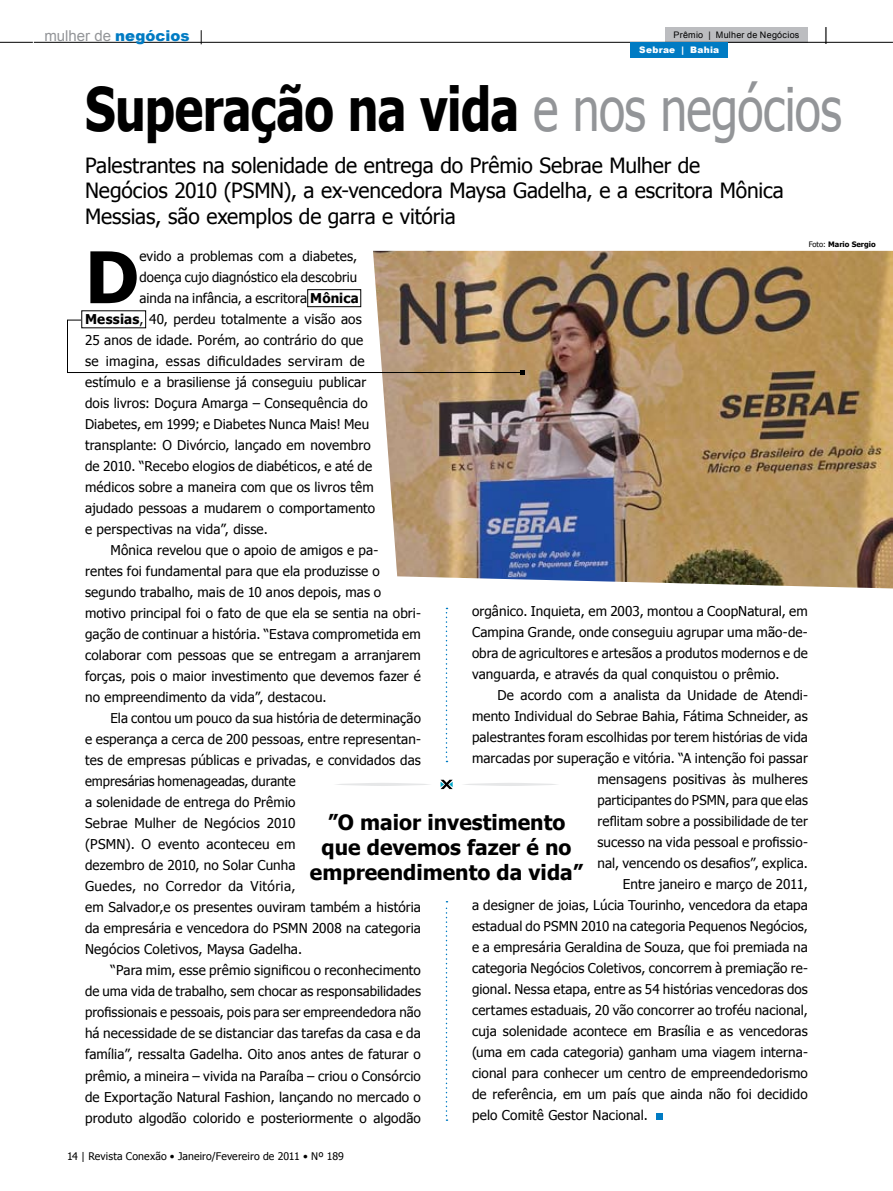
<style>
.page{position:relative;width:893px;height:1191px;background:#fff}
.page>*{position:absolute;margin:0;border:0;box-sizing:border-box;transform-origin:0 0}
.t1{font:700 71.25px "Tahoma";color:#000}
.t2{font:700 60px "Tahoma";letter-spacing:-.015em;color:#000;scale:.8 1}
.t3{font:21px/25.2px "Tahoma";letter-spacing:-.01em;color:#000}
.t4{font:700 21px/25.2px "Tahoma";color:#000;text-align:center}
.t5{font:18px "Arial Narrow";color:#000}
.t6{font:15px "Arial";color:#939598}
.t7{font:13.5px/21px "Tahoma";letter-spacing:.01em;color:#000;text-align:justify}
.t8{font:13.5px "Tahoma";letter-spacing:.03em;color:#000}
.t9{font:10.5px "Tahoma";letter-spacing:.01em;color:#000}
.t10{font:9px "Arial";letter-spacing:.025em;color:#000}
.t11{font:900 9px "Arial";letter-spacing:.035em;color:#fff}
.t12{font:700 7.5px "Tahoma";color:#000}
.s1{font-weight:900;color:#007bc3}
.s2{font-family:"Arial Narrow";color:#000}
.s3{font-weight:400;color:#939598}
.s4{font-weight:400}
.s5{font-weight:700}
</style>
<div class="page">
<div style="left:665px;top:27px;width:143px;height:15px;background:#bcbdc0"></div>
<hr style="left:0;top:42px;width:893px;height:1px;background:#000">
<div style="left:631px;top:42px;width:97px;height:15px;background:#007bc3"></div>
<div style="left:656px;top:1113px;width:7px;height:6px;background:#007bc3"></div>
<svg style="left:441px;top:779px;width:12px;height:10px"></svg>
<svg style="left:464px;top:783px;width:93px;height:3px"></svg>
<svg style="left:336px;top:783px;width:93px;height:3px"></svg>
<svg style="left:446px;top:607px;width:1px;height:155px"></svg>
<svg style="left:446px;top:901px;width:1px;height:219px"></svg>
<img style="left:373px;top:251px;width:520px;height:337px">
<svg style="left:67px;top:289px;width:458px;height:85px"></svg>
<hr style="left:33px;top:0;width:1px;height:1191px;background:#fff">
<p class="t6" style="left:44px;top:25px;width:160px">mulher de <span class="s1">negócios</span> <span class="s2">|</span></p>
<h3 class="t5" style="left:824px;top:21px;width:5px">|</h3>
<h2 class="t2" style="left:85px;top:67px;width:948px">Superação na vida <span class="s3">e nos negócios</span></h2>
<h3 class="t3" style="left:85px;top:152px;width:700px">Palestrantes na solenidade de entrega do Prêmio Sebrae Mulher de<br>Negócios 2010 (PSMN), a ex-vencedora Maysa Gadelha, e a escritora Mônica<br>Messias, são exemplos de garra e vitória</h3>
<h1 class="t1" style="left:85px;top:227px;width:55px">D</h1>
<p class="t7" style="left:139px;top:245px;width:219px">evido a problemas com a diabetes,</p>
<p class="t10" style="left:674px;top:29px;width:127px">Prêmio | Mulher de Negócios</p>
<p class="t11" style="left:639px;top:43px;width:82px">Sebrae | Bahia</p>
<p class="t12" style="left:809px;top:239px;width:68px"><span class="s4">Foto:</span> Mario Sergio</p>
<p class="t7" style="left:139px;top:266px;width:219px">doença cujo diagnóstico ela descobriu</p>
<p class="t7" style="left:139px;top:287px;width:221px">ainda na infância, a escritora <span class="s5">Mônica</span></p>
<p class="t7" style="left:85px;top:308px;width:278px"><span class="s5">Messias</span>, 40, perdeu totalmente a visão aos</p>
<p class="t7" style="left:85px;top:329px;width:280px">25 anos de idade. Porém, ao contrário do que</p>
<p class="t7" style="left:85px;top:350px;width:281px">se imagina, essas dificuldades serviram de</p>
<p class="t7" style="left:85px;top:371px;width:283px">estímulo e a brasiliense já conseguiu publicar</p>
<p class="t7" style="left:85px;top:392px;width:284px">dois livros: Doçura Amarga – Consequência do</p>
<p class="t7" style="left:85px;top:413px;width:286px">Diabetes, em 1999; e Diabetes Nunca Mais! Meu</p>
<p class="t7" style="left:85px;top:434px;width:287px">transplante: O Divórcio, lançado em novembro</p>
<p class="t7" style="left:85px;top:455px;width:289px">de 2010. “Recebo elogios de diabéticos, e até de</p>
<p class="t7" style="left:85px;top:476px;width:290px">médicos sobre a maneira com que os livros têm</p>
<p class="t7" style="left:85px;top:497px;width:292px">ajudado pessoas a mudarem o comportamento</p>
<p class="t7" style="left:85px;top:518px;width:184px">e perspectivas na vida”, disse.</p>
<p class="t7" style="left:111px;top:539px;width:269px">Mônica revelou que o apoio de amigos e pa-</p>
<p class="t7" style="left:85px;top:560px;width:296px">rentes foi fundamental para que ela produzisse o</p>
<p class="t7" style="left:85px;top:581px;width:298px">segundo trabalho, mais de 10 anos depois, mas o</p>
<p class="t7" style="left:85px;top:602px;width:337px">motivo principal foi o fato de que ela se sentia na obri-</p>
<p class="t7" style="left:85px;top:623px;width:337px">gação de continuar a história. “Estava comprometida em</p>
<p class="t7" style="left:85px;top:644px;width:337px">colaborar com pessoas que se entregam a arranjarem</p>
<p class="t7" style="left:85px;top:665px;width:337px">forças, pois o maior investimento que devemos fazer é</p>
<p class="t7" style="left:85px;top:686px;width:243px">no empreendimento da vida”, destacou.</p>
<p class="t7" style="left:111px;top:707px;width:312px">Ela contou um pouco da sua história de determinação</p>
<p class="t7" style="left:85px;top:728px;width:337px">e esperança a cerca de 200 pessoas, entre representan-</p>
<p class="t7" style="left:85px;top:749px;width:337px">tes de empresas públicas e privadas, e convidados das</p>
<p class="t7" style="left:85px;top:770px;width:212px">empresárias homenageadas, durante</p>
<p class="t7" style="left:85px;top:791px;width:212px">a solenidade de entrega do Prêmio</p>
<p class="t7" style="left:85px;top:812px;width:212px">Sebrae Mulher de Negócios 2010</p>
<p class="t7" style="left:85px;top:833px;width:212px">(PSMN). O evento aconteceu em</p>
<p class="t7" style="left:85px;top:854px;width:212px">dezembro de 2010, no Solar Cunha</p>
<p class="t8" style="left:85px;top:877px;width:212px">Guedes, no Corredor da Vitória,</p>
<p class="t7" style="left:85px;top:896px;width:337px">em Salvador,e os presentes ouviram também a história</p>
<p class="t7" style="left:85px;top:917px;width:337px">da empresária e vencedora do PSMN 2008 na categoria</p>
<p class="t7" style="left:85px;top:938px;width:219px">Negócios Coletivos, Maysa Gadelha.</p>
<p class="t7" style="left:111px;top:959px;width:312px">“Para mim, esse prêmio significou o reconhecimento</p>
<p class="t7" style="left:85px;top:980px;width:337px">de uma vida de trabalho, sem chocar as responsabilidades</p>
<p class="t7" style="left:85px;top:1001px;width:337px">profissionais e pessoais, pois para ser empreendedora não</p>
<p class="t7" style="left:85px;top:1022px;width:337px">há necessidade de se distanciar das tarefas da casa e da</p>
<p class="t7" style="left:85px;top:1043px;width:337px">família”, ressalta Gadelha. Oito anos antes de faturar o</p>
<p class="t7" style="left:85px;top:1064px;width:337px">prêmio, a mineira – vivida na Paraíba – criou o Consórcio</p>
<p class="t7" style="left:85px;top:1085px;width:337px">de Exportação Natural Fashion, lançando no mercado o</p>
<p class="t7" style="left:85px;top:1106px;width:337px">produto algodão colorido e posteriormente o algodão</p>
<p class="t7" style="left:472px;top:599px;width:337px">orgânico. Inquieta, em 2003, montou a CoopNatural, em Campina Grande, onde conseguiu agrupar uma mão-de&shy;obra de agricultores e artesãos a produtos modernos e de vanguarda, e através da qual conquistou o prêmio.</p>
<p class="t7" style="left:497px;top:683px;width:312px">De acordo com a analista da Unidade de Atendi-</p>
<p class="t7" style="left:472px;top:704px;width:337px">mento Individual do Sebrae Bahia, Fátima Schneider, as</p>
<p class="t7" style="left:472px;top:725px;width:337px">palestrantes foram escolhidas por terem histórias de vida</p>
<p class="t7" style="left:472px;top:746px;width:337px">marcadas por superação e vitória. “A intenção foi passar</p>
<p class="t7" style="left:597px;top:767px;width:212px">mensagens positivas às mulheres</p>
<p class="t7" style="left:597px;top:788px;width:212px">participantes do PSMN, para que elas</p>
<p class="t7" style="left:597px;top:809px;width:212px">reflitam sobre a possibilidade de ter</p>
<p class="t7" style="left:597px;top:830px;width:212px">sucesso na vida pessoal e profissio-</p>
<p class="t7" style="left:597px;top:851px;width:212px">nal, vencendo os desafios”, explica.</p>
<p class="t7" style="left:623px;top:872px;width:186px">Entre janeiro e março de 2011,</p>
<p class="t7" style="left:472px;top:893px;width:337px">a designer de joias, Lúcia Tourinho, vencedora da etapa</p>
<p class="t7" style="left:472px;top:914px;width:337px">estadual do PSMN 2010 na categoria Pequenos Negócios,</p>
<p class="t7" style="left:472px;top:935px;width:337px">e a empresária Geraldina de Souza, que foi premiada na</p>
<p class="t7" style="left:472px;top:956px;width:337px">categoria Negócios Coletivos, concorrem à premiação re-</p>
<p class="t7" style="left:472px;top:977px;width:337px">gional. Nessa etapa, entre as 54 histórias vencedoras dos</p>
<p class="t7" style="left:472px;top:998px;width:337px">certames estaduais, 20 vão concorrer ao troféu nacional,</p>
<p class="t7" style="left:472px;top:1019px;width:337px">cuja solenidade acontece em Brasília e as vencedoras</p>
<p class="t7" style="left:472px;top:1040px;width:337px">(uma em cada categoria) ganham uma viagem interna-</p>
<p class="t7" style="left:472px;top:1061px;width:337px">cional para conhecer um centro de empreendedorismo</p>
<p class="t7" style="left:472px;top:1082px;width:337px">de referência, em um país que ainda não foi decidido</p>
<p class="t7" style="left:472px;top:1103px;width:177px">pelo Comitê Gestor Nacional.</p>
<h3 class="t4" style="left:310px;top:808px;width:275px">”O maior investimento que devemos fazer é no empreendimento da vida”</h3>
<p class="t9" style="left:67px;top:1148px;width:279px">14 | Revista Conexão • Janeiro/Fevereiro de 2011 • Nº 189</p>
</div>
